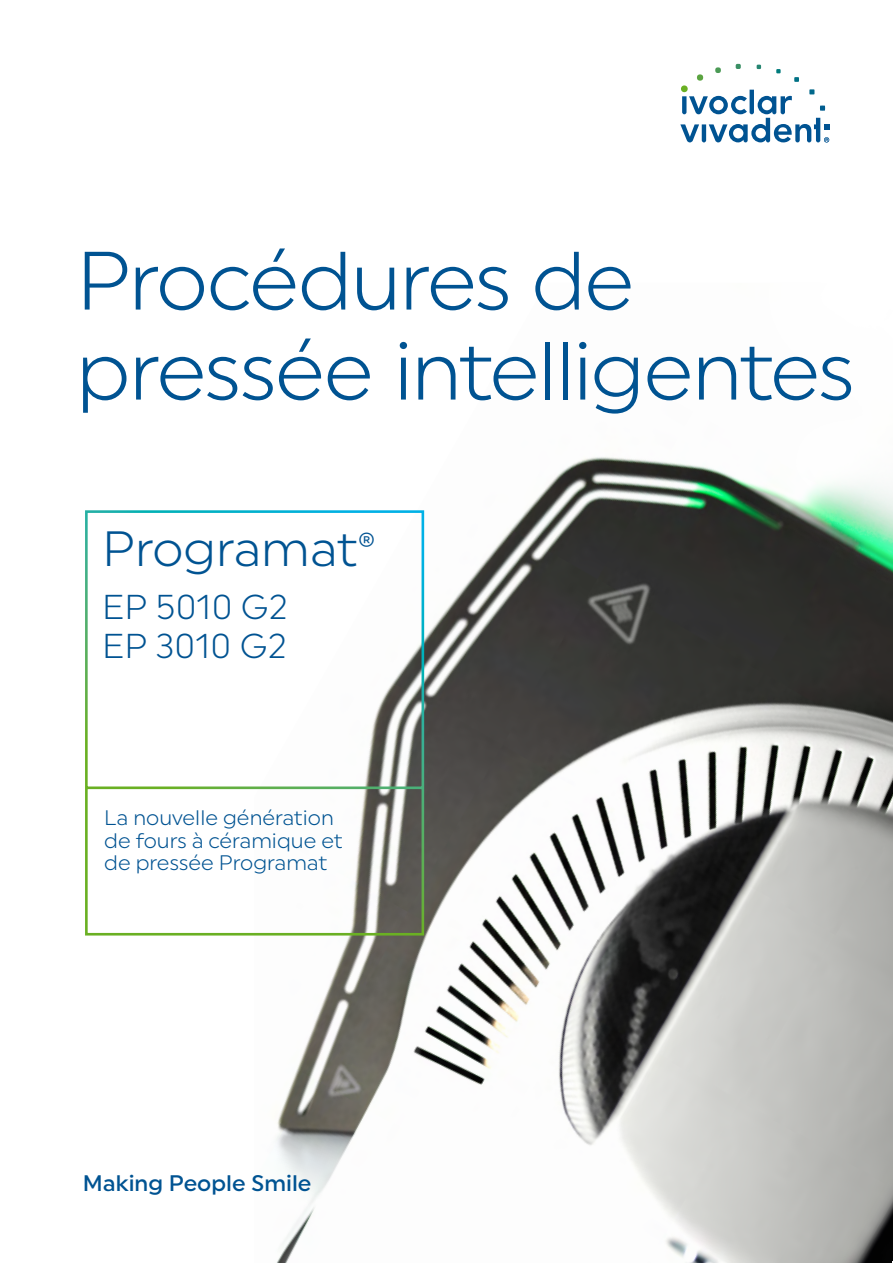
<style>
.page{position:relative;width:893px;height:1263px;background:#fff}
.page>*{position:absolute;margin:0;border:0;box-sizing:border-box;transform-origin:0 0}
.t1{font:82.5px/90px "Uniform Pro Lgt";letter-spacing:-.025em;color:#005392}
.t2{font:49.5px "Uniform Pro Lgt";color:#005392}
.t3{font:34.5px/39px "Uniform Pro Lgt";color:#005392}
.t4{font:500 22.5px "Uniform Pro";color:#005392}
.t5{font:21px/22.5px "Uniform Pro Lgt";color:#005392}
</style>
<div class="page">
<img style="left:276px;top:457px;width:617px;height:806px">
<svg style="left:680px;top:64px;width:149px;height:78px"></svg>
<svg style="left:85px;top:509px;width:341px;height:428px"></svg>
<p class="t1" style="left:76px;top:235px;width:780px">Procédures de pressée intelligentes</p>
<p class="t2" style="left:102px;top:520px;width:275px">Programat<sup>®</sup></p>
<p class="t3" style="left:102px;top:587px;width:187px">EP 5010 G2<br>EP 3010 G2</p>
<p class="t5" style="left:104px;top:806px;width:240px">La nouvelle génération de fours à céramique et de pressée Programat</p>
<p class="t4" style="left:83px;top:1170px;width:230px">Making People Smile</p>
</div>
